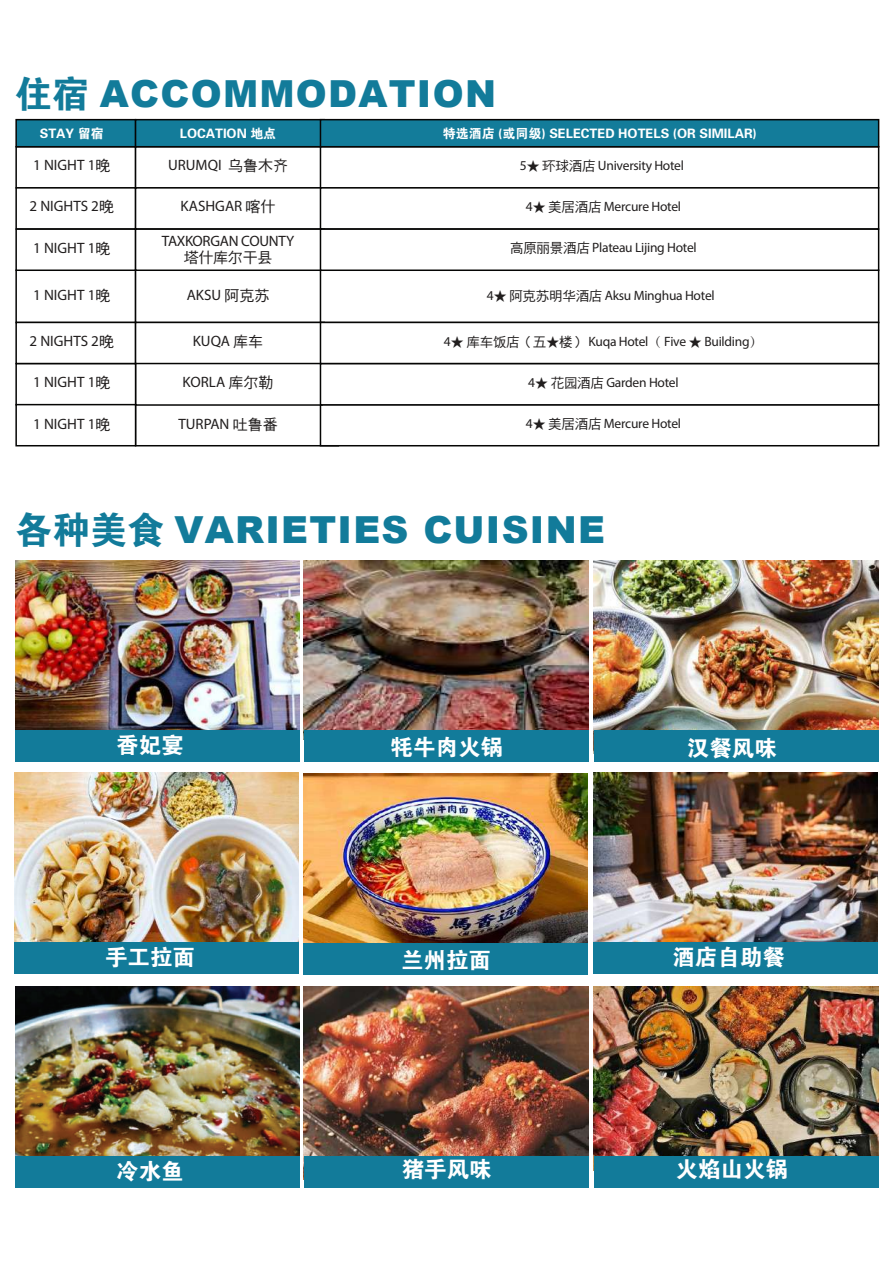
<style>
.page{position:relative;width:893px;height:1263px;background:#fff}
.page>*{position:absolute;margin:0;border:0;box-sizing:border-box;transform-origin:0 0}
.t1{font:900 37.2px "Arial";letter-spacing:.035em;color:#127b9a}
.t2{font:22.5px "FZDHTJW GB1 0";color:#fff}
.t3{font:15px "Myriad Pro";color:#211e1e}
.t4{font:15px "Myriad Pro";letter-spacing:-.02em;color:#211e1e}
.t5{font:15px "DF Hei Md HKSCS U";letter-spacing:-.02em;color:#211e1e}
.t6{font:13.5px "Myriad Pro";letter-spacing:-.02em;color:#211e1e}
.t7{font:12.9px "FZDHTJW GB1 0";color:#fff}
.s1{font-family:"FZDHTJW GB1 0";font-weight:400;font-size:37.35px}
.s2{font-family:"DF Hei Md HKSCS U"}
.s3{font-family:"Adobe Song Std";font-weight:300}
</style>
<div class="page">
<div style="left:135px;top:360px;width:204px;height:86px;background:#fff;border:2px solid #050504"></div>
<div style="left:320px;top:404px;width:559px;height:42px;background:#fff;border:2px solid #050504"></div>
<div style="left:135px;top:360px;width:188px;height:46px;background:#fff;border:2px solid #050504"></div>
<div style="left:15px;top:322px;width:121px;height:42px;background:#fff;border:2px solid #050504"></div>
<div style="left:135px;top:322px;width:190px;height:42px;background:#fff;border:2px solid #050504"></div>
<div style="left:320px;top:322px;width:559px;height:42px;background:#fff;border:2px solid #050504"></div>
<div style="left:15px;top:363px;width:121px;height:43px;background:#fff;border:2px solid #050504"></div>
<div style="left:320px;top:363px;width:559px;height:43px;background:#fff;border:2px solid #050504"></div>
<div style="left:15px;top:404px;width:121px;height:42px;background:#fff;border:2px solid #050504"></div>
<div style="left:15px;top:119px;width:121px;height:28px;background:#137c9a;border:2px solid #050504"></div>
<div style="left:135px;top:119px;width:190px;height:28px;background:#137c9a;border:2px solid #050504"></div>
<div style="left:15px;top:187px;width:121px;height:43px;background:#fff;border:2px solid #050504"></div>
<div style="left:135px;top:187px;width:190px;height:43px;background:#fff;border:2px solid #050504"></div>
<div style="left:320px;top:187px;width:559px;height:43px;background:#fff;border:2px solid #050504"></div>
<div style="left:320px;top:119px;width:559px;height:28px;background:#137c9a;border:2px solid #050504"></div>
<div style="left:15px;top:228px;width:121px;height:43px;background:#fff;border:2px solid #050504"></div>
<div style="left:135px;top:228px;width:190px;height:43px;background:#fff;border:2px solid #050504"></div>
<div style="left:320px;top:228px;width:559px;height:43px;background:#fff;border:2px solid #050504"></div>
<img style="left:15px;top:561px;width:285px;height:169px">
<img style="left:304px;top:561px;width:284px;height:169px">
<img style="left:594px;top:561px;width:284px;height:169px">
<div style="left:15px;top:730px;width:285px;height:32px;background:#127b9a"></div>
<div style="left:304px;top:730px;width:284px;height:32px;background:#127b9a"></div>
<div style="left:594px;top:730px;width:284px;height:32px;background:#127b9a"></div>
<img style="left:14px;top:773px;width:285px;height:169px">
<img style="left:593px;top:773px;width:285px;height:169px">
<div style="left:14px;top:942px;width:285px;height:32px;background:#127b9a"></div>
<div style="left:593px;top:942px;width:285px;height:32px;background:#127b9a"></div>
<img style="left:15px;top:987px;width:285px;height:169px">
<img style="left:304px;top:987px;width:284px;height:169px">
<div style="left:15px;top:1156px;width:285px;height:32px;background:#127b9a"></div>
<div style="left:304px;top:1156px;width:284px;height:32px;background:#127b9a"></div>
<img style="left:594px;top:987px;width:284px;height:169px">
<div style="left:594px;top:1156px;width:284px;height:32px;background:#127b9a"></div>
<img style="left:303px;top:773px;width:285px;height:170px">
<div style="left:303px;top:943px;width:285px;height:31px;background:#127b9a"></div>
<h1 class="t1" style="left:15px;top:67px;width:483px"><span class="s1">住宿</span> ACCOMMODATION</h1>
<p class="t7" style="left:443px;top:126px;width:316px">特选酒店 (或同级) SELECTED HOTELS (OR SIMILAR)</p>
<p class="t7" style="left:40px;top:126px;width:65px">STAY 留宿</p>
<p class="t7" style="left:180px;top:126px;width:98px">LOCATION 地点</p>
<p class="t3" style="left:33px;top:156px;width:79px">1 NIGHT 1<span class="s2">晚</span></p>
<p class="t3" style="left:29px;top:197px;width:86px">2 NIGHTS 2<span class="s2">晚</span></p>
<p class="t3" style="left:181px;top:197px;width:96px">KASHGAR <span class="s2">喀什</span></p>
<p class="t3" style="left:168px;top:156px;width:122px">URUMQI <span class="s2">乌鲁木齐</span></p>
<p class="t6" style="left:520px;top:157px;width:166px">5<span class="s2">★ 环球酒店</span> University Hotel</p>
<p class="t6" style="left:526px;top:198px;width:157px">4<span class="s2">★ 美居酒店</span> Mercure Hotel</p>
<p class="t3" style="left:33px;top:238px;width:79px">1 NIGHT 1<span class="s2">晚</span></p>
<p class="t4" style="left:162px;top:232px;width:134px">TAXKORGAN COUNTY</p>
<p class="t5" style="left:184px;top:250px;width:90px">塔什库尔干县</p>
<p class="t3" style="left:33px;top:286px;width:79px">1 NIGHT 1<span class="s2">晚</span></p>
<p class="t3" style="left:29px;top:332px;width:86px">2 NIGHTS 2<span class="s2">晚</span></p>
<p class="t3" style="left:193px;top:332px;width:72px">KUQA <span class="s2">库车</span></p>
<p class="t3" style="left:33px;top:373px;width:79px">1 NIGHT 1<span class="s2">晚</span></p>
<p class="t3" style="left:187px;top:286px;width:84px">AKSU <span class="s2">阿克苏</span></p>
<p class="t3" style="left:183px;top:373px;width:92px">KORLA <span class="s2">库尔勒</span></p>
<p class="t6" style="left:510px;top:239px;width:188px"><span class="s2">高原丽景酒店</span> Plateau Lijing Hotel</p>
<p class="t6" style="left:487px;top:287px;width:229px">4<span class="s2">★ 阿克苏明华酒店</span> Aksu Minghua Hotel</p>
<p class="t6" style="left:444px;top:333px;width:320px">4<span class="s2">★ 库车饭店（五★楼）</span> Kuqa Hotel<span class="s3">（</span> Five <span class="s2">★</span> Building<span class="s3">）</span></p>
<p class="t6" style="left:528px;top:374px;width:152px">4<span class="s2">★ 花园酒店</span> Garden Hotel</p>
<p class="t3" style="left:178px;top:414px;width:101px">TURPAN <span class="s2">吐鲁番</span></p>
<p class="t3" style="left:33px;top:414px;width:79px">1 NIGHT 1<span class="s2">晚</span></p>
<p class="t6" style="left:526px;top:415px;width:157px">4<span class="s2">★ 美居酒店</span> Mercure Hotel</p>
<h1 class="t1" style="left:15px;top:503px;width:591px"><span class="s1">各种美食</span> VARIETIES CUISINE</h1>
<h2 class="t2" style="left:116px;top:733px;width:69px">香妃宴</h2>
<h2 class="t2" style="left:687px;top:736px;width:91px">汉餐风味</h2>
<h2 class="t2" style="left:390px;top:735px;width:114px">牦牛肉火锅</h2>
<h2 class="t2" style="left:105px;top:945px;width:91px">手工拉面</h2>
<h2 class="t2" style="left:672px;top:945px;width:114px">酒店自助餐</h2>
<h2 class="t2" style="left:401px;top:948px;width:91px">兰州拉面</h2>
<h2 class="t2" style="left:116px;top:1159px;width:69px">冷水鱼</h2>
<h2 class="t2" style="left:402px;top:1157px;width:91px">猪手风味</h2>
<h2 class="t2" style="left:676px;top:1157px;width:114px">火焰山火锅</h2>
</div>
